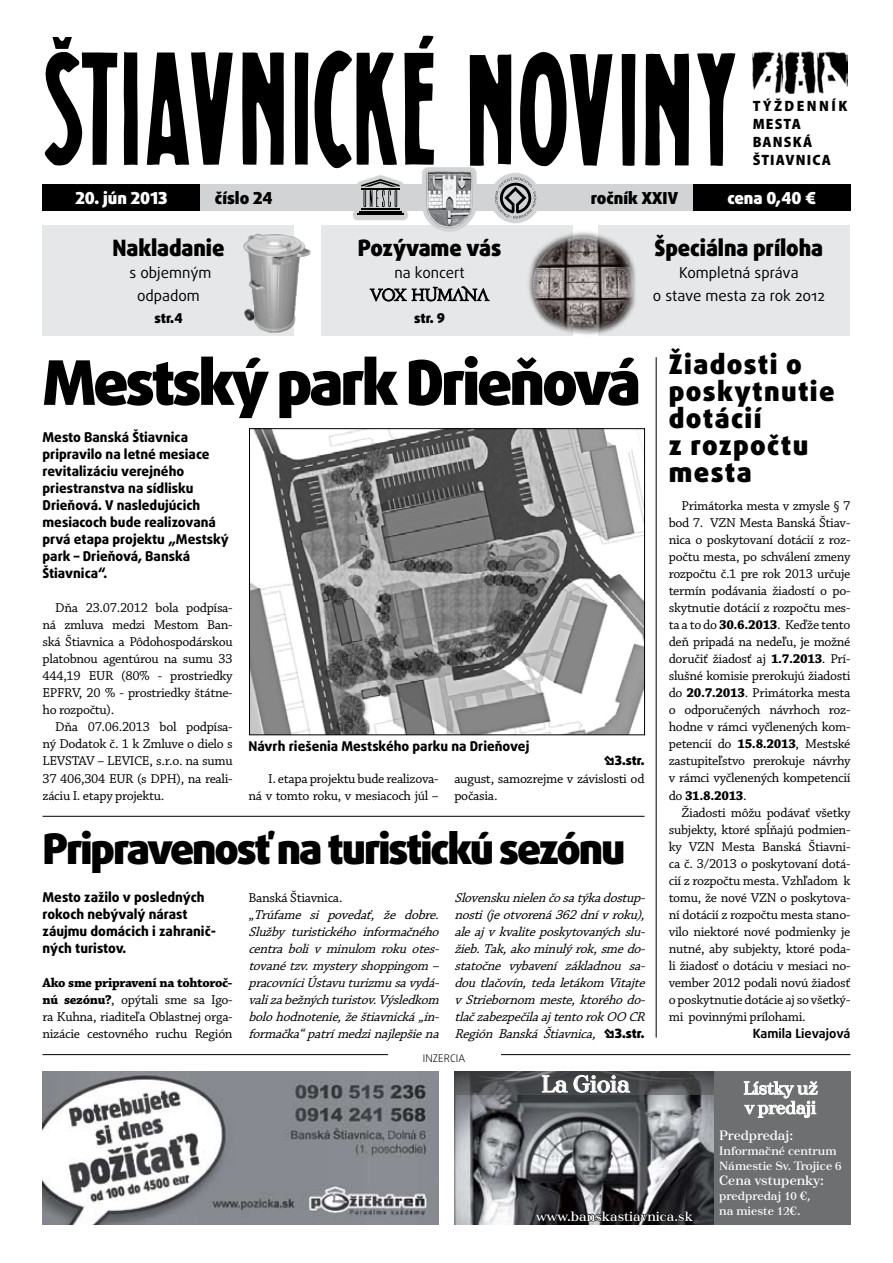
<style>
.page{position:relative;width:893px;height:1263px;background:#fff}
.page>*{position:absolute;margin:0;border:0;box-sizing:border-box;transform-origin:0 0}
.t1{font:900 61.5px "Daxline Pro";letter-spacing:-.05em;color:#000}
.t2{font:900 42px "Daxline Pro";letter-spacing:-.05em;color:#000}
.t3{font:900 27px/27px "Daxline Pro";letter-spacing:.05em;color:#000}
.t4{font:23.4px "Tusar Text";letter-spacing:-.01em;color:#fff}
.t5{font:900 22.5px "Daxline Pro";letter-spacing:-.005em;color:#000;scale:.96 1}
.t6{font:18px/19.5px "Tusar Text";letter-spacing:-.01em;color:#fff}
.t7{font:900 16.5px "Daxline Pro";color:#fff}
.t8{font:900 16.5px "Daxline Pro";color:#000}
.t9{font:15px/22.5px "Daxline Pro";color:#000;text-align:center}
.t10{font:900 semi-condensed 15px/18px "Myriad Pro";letter-spacing:.08em;color:#000}
.t11{font:15px "Jupiter Pro";color:#000}
.t12{font:13.5px/17px "Chaparral Pro Capt";letter-spacing:-.025em;color:#000;text-align:justify}
.t13{font:italic 13.5px/17px "Chaparral Pro Capt";color:#000}
.t14{font:800 13.5px/17px "Daxline Pro";color:#000}
.t15{font:13.5px "Tusar Text";color:#fff}
.t16{font:700 13.5px "Chaparral Pro";letter-spacing:-.025em;color:#000}
.t17{font:900 13.5px "Daxline Pro";color:#000}
.t18{font:700 12.75px "Daxline Pro";color:#000}
.t19{font:900 12.75px "Daxline Pro";color:#000}
.t20{font:12px/15px "Tusar Text";color:#fff}
.t21{font:300 10.5px "Daxline Pro";letter-spacing:.01em;color:#000}
.s1{font-family:"Chaparral Pro";font-weight:700}
.s2{font-style:normal}
.s3{font-family:"Daxline Pro";font-weight:900;font-style:normal;font-size:12.75px}
.s4{font-family:"Chaparral Pro Capt";font-weight:400}
</style>
<div class="page">
<div style="left:43px;top:225px;width:251px;height:111px;background:#e6e7e8"></div>
<div style="left:598px;top:225px;width:252px;height:111px;background:#e6e7e8"></div>
<div style="left:321px;top:225px;width:252px;height:111px;background:#e6e7e8"></div>
<svg style="left:369px;top:286px;width:121px;height:16px"></svg>
<hr style="left:43px;top:816px;width:601px;height:1px;background:#000">
<img style="left:752px;top:51px;width:95px;height:42px">
<svg style="left:622px;top:53px;width:13px;height:113px"></svg>
<svg style="left:645px;top:53px;width:44px;height:113px"></svg>
<svg style="left:697px;top:53px;width:38px;height:113px"></svg>
<svg style="left:470px;top:54px;width:41px;height:112px"></svg>
<svg style="left:520px;top:52px;width:92px;height:115px"></svg>
<svg style="left:124px;top:52px;width:14px;height:113px;background:#0c0c0c"></svg>
<svg style="left:242px;top:52px;width:42px;height:113px"></svg>
<svg style="left:404px;top:35px;width:30px;height:130px"></svg>
<svg style="left:147px;top:52px;width:86px;height:113px"></svg>
<svg style="left:295px;top:50px;width:102px;height:119px"></svg>
<svg style="left:44px;top:37px;width:73px;height:129px"></svg>
<div style="left:43px;top:185px;width:807px;height:26px;background:#d1d3d4"></div>
<svg style="left:353px;top:175px;width:69px;height:46px;fill:#d1d3d4"></svg>
<hr style="left:361px;top:208px;width:38px;height:2px;background:#000">
<hr style="left:359px;top:211px;width:43px;height:1px;background:#000">
<hr style="left:357px;top:214px;width:47px;height:1px;background:#000">
<svg style="left:361px;top:179px;width:38px;height:28px"></svg>
<div style="left:43px;top:185px;width:157px;height:26px;background:#000"></div>
<div style="left:693px;top:185px;width:157px;height:26px;background:#000"></div>
<svg style="left:422px;top:167px;width:68px;height:65px"></svg>
<img style="left:425px;top:170px;width:49px;height:58px">
<svg style="left:490px;top:173px;width:88px;height:51px;fill:#d4d6d7"></svg>
<svg style="left:495px;top:177px;width:41px;height:42px"></svg>
<hr style="left:656px;top:357px;width:1px;height:680px;background:#000">
<hr style="left:43px;top:1054px;width:807px;height:1px;background:#000">
<div style="left:388px;top:1047px;width:112px;height:14px;background:#fff"></div>
<img style="left:43px;top:1071px;width:396px;height:154px">
<img style="left:251px;top:430px;width:392px;height:303px">
<div style="left:249px;top:428px;width:396px;height:307px;border:1px solid #000"></div>
<img style="left:454px;top:1095px;width:260px;height:130px">
<svg style="left:454px;top:1071px;width:260px;height:24px;background:#4c4d4f"></svg>
<div style="left:714px;top:1071px;width:136px;height:154px;background:#6d6f71"></div>
<svg style="left:535px;top:1209px;width:159px;height:15px;background:#1d1c1e"></svg>
<svg style="left:541px;top:1074px;width:90px;height:19px;background:#777879"></svg>
<svg style="left:743px;top:1081px;width:75px;height:37px"></svg>
<img style="left:243px;top:233px;width:68px;height:100px">
<img style="left:528px;top:232px;width:108px;height:103px">
<p class="t10" style="left:753px;top:97px;width:96px">TÝŽDENNÍK<br>MESTA<br>BANSKÁ<br>ŠTIAVNICA</p>
<p class="t7" style="left:75px;top:187px;width:94px">20. jún 2013</p>
<p class="t8" style="left:215px;top:187px;width:59px">číslo 24</p>
<p class="t8" style="left:591px;top:187px;width:89px">ročník XXiV</p>
<p class="t7" style="left:727px;top:187px;width:90px">cena 0,40 €</p>
<h3 class="t5" style="left:113px;top:232px;width:118px">Nakladanie</h3>
<p class="t9" style="left:129px;top:262px;width:84px">s objemným odpadom</p>
<p class="t17" style="left:154px;top:309px;width:30px">str.4</p>
<h3 class="t5" style="left:358px;top:232px;width:151px">Pozývame vás</h3>
<p class="t9" style="left:394px;top:262px;width:72px">na koncert</p>
<p class="t11" style="left:370px;top:283px;width:120px">VOX HUMANA</p>
<p class="t17" style="left:414px;top:309px;width:32px">str. 9</p>
<h3 class="t5" style="left:655px;top:232px;width:177px">Špeciálna príloha</h3>
<p class="t9" style="left:653px;top:262px;width:174px">Kompletná správa<br>o stave mesta za rok 2012</p>
<h1 class="t1" style="left:43px;top:342px;width:600px">Mestský park Drieňová</h1>
<p class="t14" style="left:43px;top:429px;width:188px">Mesto Banská Štiavnica pripravilo na letné mesiace revitalizáciu verejného priestranstva na sídlisku<br>Drieňová. V nasledujúcich mesiacoch bude realizovaná prvá etapa projektu „Mestský park – Drieňová, Banská<br>Štiavnica“.</p>
<p class="t12" style="left:43px;top:600px;width:192px;text-indent:13px">Dňa 23.07.2012 bola podpísa&shy;ná zmluva medzi Mestom Ban&shy;ská Štiavnica a Pôdohospodárskou platobnou agentúrou na sumu 33<br>444,19 EUR (80% - prostriedky EPFRV, 20 % - prostriedky štátne&shy;ho rozpočtu).</p>
<p class="t12" style="left:43px;top:719px;width:192px;text-indent:13px">Dňa 07.06.2013 bol podpísa&shy;ný Dodatok č. 1 k Zmluve o dielo s LEVSTAV – LEVICE, s.r.o. na sumu 37 406,304 EUR (s DPH), na reali&shy;záciu I. etapy projektu.</p>
<p class="t14" style="left:248px;top:738px;width:283px">Návrh riešenia Mestského parku na Drieňovej</p>
<p class="t19" style="left:604px;top:752px;width:42px">•3.str.</p>
<p class="t12" style="left:248px;top:770px;width:192px;text-align:right">I. etapa projektu bude realizova-<br>ná v tomto roku, v mesiacoch júl –</p>
<p class="t12" style="left:454px;top:770px;width:192px">august, samozrejme v závislosti od počasia.</p>
<h2 class="t2" style="left:43px;top:821px;width:584px">Pripravenosť na turistickú sezónu</h2>
<p class="t14" style="left:43px;top:888px;width:175px">Mesto zažilo v posledných rokoch nebývalý nárast záujmu domácich i zahranič&shy;ných turistov.</p>
<p class="t16" style="left:43px;top:974px;width:192px">Ako sme pripravení na tohtoroč-</p>
<p class="t12" style="left:43px;top:991px;width:192px"><span class="s1">nú sezónu?</span>, opýtali sme sa Igo&shy;ra Kuhna, riaditeľa Oblastnej orga&shy;nizácie cestovného ruchu Región</p>
<p class="t13" style="left:248px;top:889px;width:196px"><span class="s2">Banská Štiavnica.<br>„</span> Trúfame si povedať, že dobre.<br>Služby turistického informačného centra boli v minulom roku otes&shy;tovanétzv.mysteryshoppingom – pracovníciÚstavuturizmusavydá&shy;valizabežnýchturistov.Výsledkom bolohodnotenie,žeštiavnická„in&shy;formačka“patrímedzinajlepšiena</p>
<p class="t13" style="left:454px;top:889px;width:196px;text-align:justify">Slovenskunielenčosatýkadostup&shy;nosti(jeotvorená362dnívroku), aleaj vkvaliteposkytovanýchslu&shy;žieb.Tak,akominulýrok,smedo&shy;statočne vybavení základnou sa&shy;doutlačovín,tedaletákom Vitaj te vStriebornom meste,ktoréhodo&shy;tlačzabezpečilaaj tentorokOO CR Región Banská Štiavnica, <span class="s3">• 3 . s t r .</span></p>
<p class="t21" style="left:423px;top:1051px;width:44px">INZERCIA</p>
<h3 class="t3" style="left:669px;top:351px;width:167px">Žiadosti o poskytnutie dotácií<br>z rozpočtu mesta</h3>
<p class="t12" style="left:669px;top:498px;width:183px;text-indent:13px">Primátorka mesta v zmysle § 7 bod 7. VZN Mesta Banská Štiav&shy;nica o poskytovaní dotácií z roz&shy;počtu mesta, po schválení zmeny rozpočtu č.1 pre rok 2013 určuje termín podávania žiadostí o po&shy;skytnutie dotácií z rozpočtu mes&shy;ta a to do <span class="s1">30.6.2013</span>. Keďže tento deň pripadá na nedeľu, je možné doručiť žiadosť aj <span class="s1">1.7.2013</span>. Prí&shy;slušné komisie prerokujú žiadosti do <span class="s1">20.7.2013</span>. Primátorka mesta o odporučených návrhoch roz&shy;hodne v rámci vyčlenených kom&shy;petencií do <span class="s1">15.8.2013</span>, Mestské zastupiteľstvo prerokuje návrhy v rámci vyčlenených kompetencií</p>
<p class="t16" style="left:669px;top:787px;width:80px"><span class="s4">do</span> 31.8.2013<span class="s4">.</span></p>
<p class="t12" style="left:669px;top:804px;width:183px;text-indent:13px">Žiadosti môžu podávať všetky subjekty, ktoré spĺňajú podmien&shy;ky VZN Mesta Banská Štiavni&shy;ca č. 3/2013 o poskytovaní dotá&shy;cií z rozpočtu mesta. Vzhľadom k tomu, že nové VZN o poskytova&shy;ní dotácií z rozpočtu mesta stano&shy;vilo niektoré nové podmienky je nutné, aby subjekty, ktoré poda&shy;li žiadosť o dotáciu v mesiaci no&shy;vember 2012 podali novú žiadosť o poskytnutie dotácie aj so všetký&shy;mi povinnými prílohami.</p>
<p class="t18" style="left:753px;top:1024px;width:99px">Kamila Lievajová</p>
<h3 class="t4" style="left:541px;top:1071px;width:90px">La Gioia</h3>
<h3 class="t6" style="left:743px;top:1079px;width:76px">Lístky už v predaji</h3>
<p class="t15" style="left:536px;top:1208px;width:158px">www.banskastiavnica.sk</p>
<p class="t15" style="left:719px;top:1127px;width:76px">Predpredaj:</p>
<p class="t20" style="left:719px;top:1143px;width:124px">Informačné centrum<br>Námestie Sv. Trojice 6</p>
<p class="t15" style="left:719px;top:1172px;width:106px">Cena vstupenky:</p>
<p class="t20" style="left:719px;top:1188px;width:93px">predpredaj 10 €, na mieste 12€.</p>
</div>
